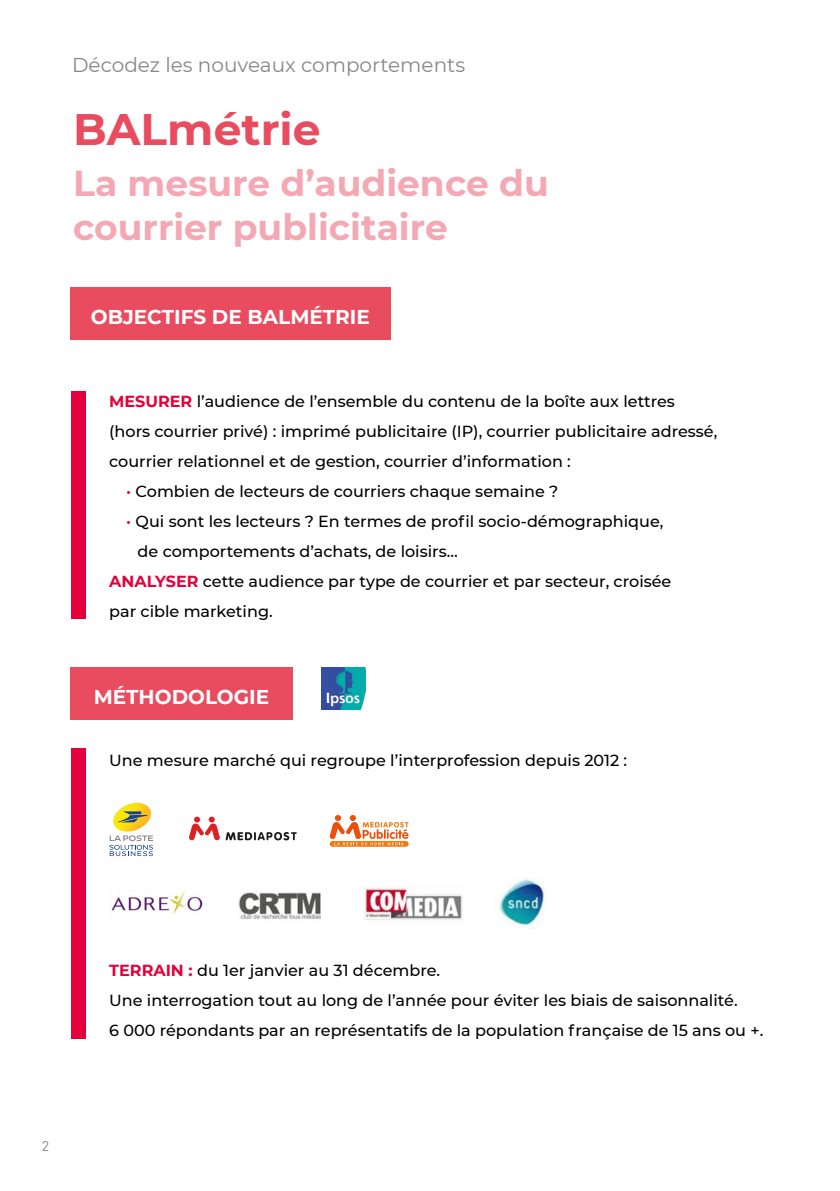
<style>
.page{position:relative;width:840px;height:1191px;background:#fff}
.page>*{position:absolute;margin:0;border:0;box-sizing:border-box;transform-origin:0 0}
.t1{font:700 44px "Montserrat";color:#e94b5f}
.t2{font:700 36px/43.2px "Montserrat";color:#f4a8b4}
.t3{font:700 20px "Montserrat";color:#fff}
.t4{font:20px "Montserrat";color:#878787}
.t5{font:500 16px/30px "Montserrat";color:#000}
.t6{font:14px "DIN";color:#878787}
.s1{font-weight:700;color:#e4003a}
.s2{color:#e4003a}
</style>
<div class="page">
<hr style="left:839px;top:0;width:1px;height:1191px;background:#b9b1af">
<div style="left:71px;top:391px;width:15px;height:227px;background:#e4003a"></div>
<div style="left:71px;top:748px;width:15px;height:290px;background:#e4003a"></div>
<div style="left:70px;top:288px;width:320px;height:52px;background:#e94b5f"></div>
<div style="left:70px;top:668px;width:223px;height:52px;background:#e94b5f"></div>
<svg style="left:329px;top:841px;width:79px;height:5px"></svg>
<svg style="left:329px;top:815px;width:79px;height:30px"></svg>
<svg style="left:189px;top:816px;width:107px;height:25px"></svg>
<svg style="left:109px;top:803px;width:44px;height:53px"></svg>
<img style="left:238px;top:892px;width:82px;height:28px">
<img style="left:364px;top:886px;width:99px;height:34px">
<img style="left:494px;top:877px;width:49px;height:51px">
<img style="left:110px;top:891px;width:93px;height:23px">
<img style="left:321px;top:668px;width:44px;height:41px">
<p class="t4" style="left:72px;top:51px;width:394px">Décodez les nouveaux comportements</p>
<h1 class="t1" style="left:73px;top:97px;width:249px">BALmétrie</h1>
<h2 class="t2" style="left:73px;top:160px;width:477px">La mesure d’audience du courrier publicitaire</h2>
<p class="t3" style="left:91px;top:302px;width:280px">OBJECTIFS DE BALMÉTRIE</p>
<p class="t5" style="left:109px;top:385px;width:609px"><span class="s1">MESURER</span> l’audience de l’ensemble du contenu de la boîte aux lettres (hors courrier privé) : imprimé publicitaire (IP), courrier publicitaire adressé, courrier relationnel et de gestion, courrier d’information :</p>
<p class="t5" style="left:126px;top:475px;width:433px"><span class="s2">•</span> Combien de lecteurs de courriers chaque semaine ?</p>
<p class="t5" style="left:126px;top:505px;width:538px"><span class="s2">•</span> Qui sont les lecteurs ? En termes de profil socio-démographique,</p>
<p class="t5" style="left:137px;top:535px;width:321px">de comportements d’achats, de loisirs…</p>
<p class="t5" style="left:109px;top:565px;width:563px"><span class="s1">ANALYSER</span> cette audience par type de courrier et par secteur, croisée</p>
<p class="t5" style="left:109px;top:595px;width:165px">par cible marketing.</p>
<p class="t3" style="left:94px;top:682px;width:177px">MÉTHODOLOGIE</p>
<p class="t5" style="left:109px;top:744px;width:519px">Une mesure marché qui regroupe l’interprofession depuis 2012 :</p>
<p class="t6" style="left:42px;top:1137px;width:9px">2</p>
<p class="t5" style="left:109px;top:954px;width:655px"><span class="s1">TERRAIN :</span> du 1er janvier au 31 décembre.<br>Une interrogation tout au long de l’année pour éviter les biais de saisonnalité.<br>6 000 répondants par an représentatifs de la population française de 15 ans ou +.</p>
</div>
